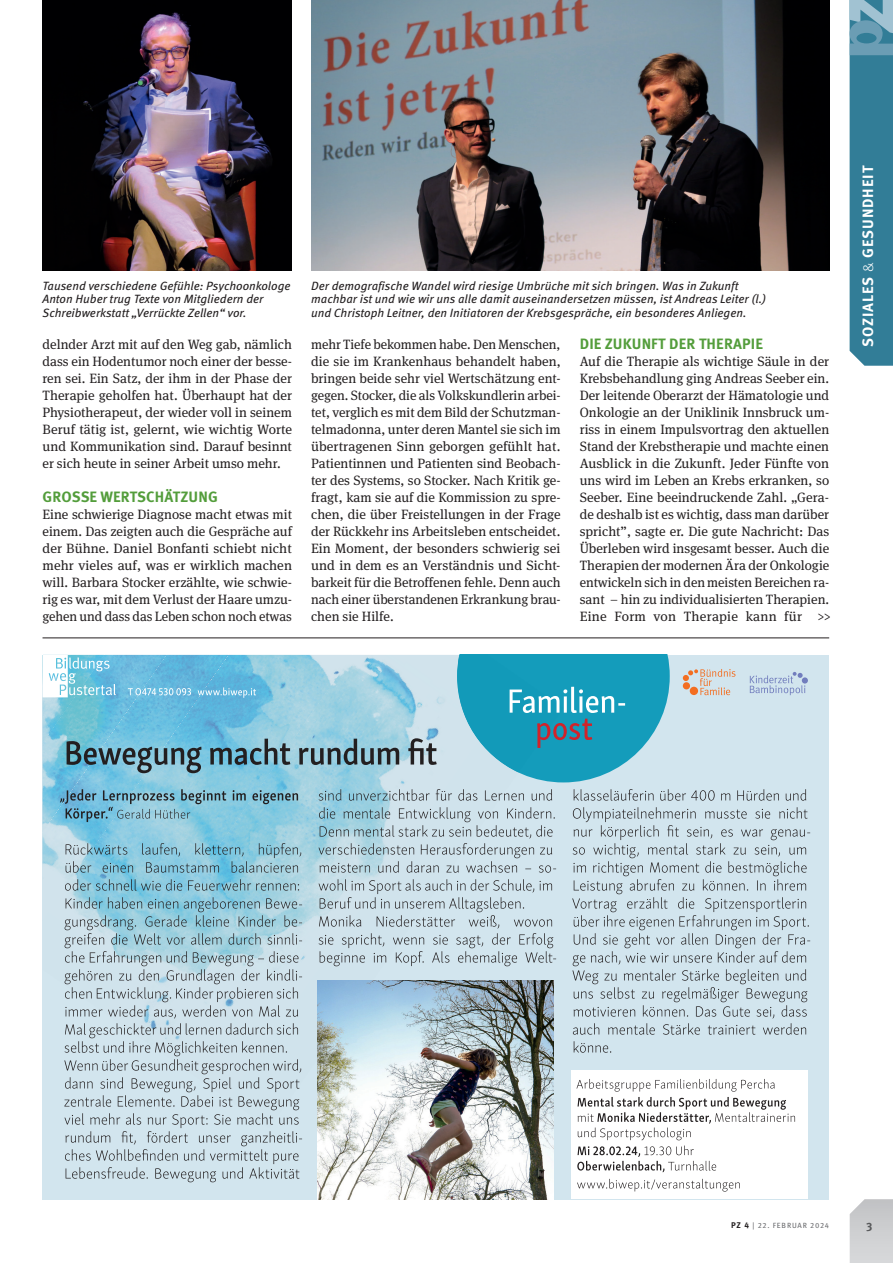
<style>
.page{position:relative;width:893px;height:1263px;background:#fff}
.page>*{position:absolute;margin:0;border:0;box-sizing:border-box;transform-origin:0 0}
.t1{font:700 15px "Meta OT";letter-spacing:.01em;color:#539d3b}
.t2{font:700 15px "Meta OT";letter-spacing:.06em;color:#fff}
.t3{font:13.5px/17px "Meta Serif OT";color:#231f20;text-align:justify}
.t4{font:italic 12px/13.5px "Meta OT";color:#231f20}
.t5{font:700 12px "Meta OT";color:#57585a;scale:.95 1}
.t6{font:7.5px "Meta OT";letter-spacing:.105em;color:#6c6d70}
.s1{font-weight:300}
.s2{font-weight:700;font-size:8.25px;color:#231f20}
</style>
<div class="page">
<svg style="left:850px;top:1199px;width:43px;height:64px;background:#cfd0d2"></svg>
<svg style="left:849px;top:0;width:44px;height:366px;background:#478aa1"></svg>
<div style="left:43px;top:655px;width:786px;height:544px;background:#d2e5ee"></div>
<img style="left:353px;top:657px;width:89px;height:81px">
<img style="left:317px;top:773px;width:192px;height:355px">
<img style="left:229px;top:655px;width:124px;height:153px">
<img style="left:43px;top:655px;width:186px;height:242px">
<img style="left:43px;top:655px;width:124px;height:177px">
<img style="left:43px;top:697px;width:62px;height:47px">
<img style="left:103px;top:808px;width:267px;height:291px">
<svg style="left:128px;top:687px;width:128px;height:11px"></svg>
<svg style="left:750px;top:672px;width:58px;height:23px"></svg>
<svg style="left:683px;top:669px;width:52px;height:26px"></svg>
<svg style="left:43px;top:655px;width:73px;height:42px;background:#9fd6e8"></svg>
<svg style="left:457px;top:655px;width:213px;height:127px"></svg>
<img style="left:318px;top:980px;width:236px;height:219px">
<div style="left:572px;top:1070px;width:236px;height:129px;background:#fff"></div>
<svg style="left:577px;top:1179px;width:163px;height:12px"></svg>
<svg style="left:576px;top:1079px;width:219px;height:93px"></svg>
<svg style="left:574px;top:1041px;width:37px;height:12px"></svg>
<svg style="left:572px;top:807px;width:238px;height:228px"></svg>
<svg style="left:574px;top:789px;width:232px;height:12px"></svg>
<svg style="left:319px;top:879px;width:237px;height:87px"></svg>
<svg style="left:319px;top:807px;width:237px;height:66px"></svg>
<svg style="left:319px;top:789px;width:233px;height:12px"></svg>
<svg style="left:64px;top:897px;width:238px;height:285px"></svg>
<svg style="left:65px;top:879px;width:234px;height:12px;background:#82b4c6"></svg>
<svg style="left:66px;top:843px;width:235px;height:30px;background:#84bacd"></svg>
<svg style="left:60px;top:789px;width:238px;height:33px;background:#77b1c6"></svg>
<svg style="left:67px;top:738px;width:370px;height:35px;background:#74a2b2"></svg>
<hr style="left:43px;top:638px;width:786px;height:1px;background:#231f20">
<img style="left:43px;top:0;width:249px;height:270px">
<img style="left:311px;top:0;width:518px;height:271px">
<p class="t4" style="left:43px;top:279px;width:250px">Tausend verschiedene Gefühle: Psychoonkologe<br>Anton Huber trug Texte von Mitgliedern der<br>Schreibwerkstatt „Verrückte Zellen“ vor.</p>
<p class="t4" style="left:311px;top:279px;width:456px">Der demografische Wandel wird riesige Umbrüche mit sich bringen. Was in Zukunft machbar ist und wie wir uns alle damit auseinandersetzen müssen, ist Andreas Leiter (l.) und Christoph Leitner, den Initiatoren der Krebsgespräche, ein besonderes Anliegen.</p>
<p class="t3" style="left:43px;top:335px;width:251px">delnder Arzt mit auf den Weg gab, nämlich dass ein Hodentumor noch einer der besse&shy;ren sei. Ein Satz, der ihm in der Phase der Therapie geholfen hat. Überhaupt hat der Physiotherapeut, der wieder voll in seinem Beruf tätig ist, gelernt, wie wichtig Worte und Kommunikation sind. Darauf besinnt er sich heute in seiner Arbeit umso mehr.</p>
<p class="t1" style="left:43px;top:487px;width:177px">GROSSE WERTSCHÄTZUNG</p>
<p class="t3" style="left:43px;top:506px;width:251px">Eine schwierige Diagnose macht etwas mit einem. Das zeigten auch die Gespräche auf der Bühne. Daniel Bonfanti schiebt nicht mehr vieles auf, was er wirklich machen will. Barbara Stocker erzählte, wie schwie&shy;rig es war, mit dem Verlust der Haare umzu&shy;gehen und dass das Leben schon noch etwas</p>
<p class="t3" style="left:311px;top:335px;width:251px">mehr Tiefe bekommen habe. Den Menschen, die sie im Krankenhaus behandelt haben, bringen beide sehr viel Wertschätzung ent&shy;gegen. Stocker, die als Volkskundlerin arbei&shy;tet, verglich es mit dem Bild der Schutzman&shy;telmadonna, unter deren Mantel sie sich im übertragenen Sinn geborgen gefühlt hat.<br>Patientinnen und Patienten sind Beobach&shy;ter des Systems, so Stocker. Nach Kritik ge&shy;fragt, kam sie auf die Kommission zu spre&shy;chen, die über Freistellungen in der Frage der Rückkehr ins Arbeitsleben entscheidet.<br>Ein Moment, der besonders schwierig sei und in dem es an Verständnis und Sicht&shy;barkeit für die Betroffenen fehle. Denn auch nach einer überstandenen Erkrankung brau&shy;chen sie Hilfe.</p>
<p class="t1" style="left:580px;top:334px;width:185px">DIE ZUKUNFT DER THERAPIE</p>
<p class="t3" style="left:580px;top:352px;width:251px">Auf die Therapie als wichtige Säule in der Krebsbehandlung ging Andreas Seeber ein.<br>Der leitende Oberarzt der Hämatologie und Onkologie an der Uniklinik Innsbruck um&shy;riss in einem Impulsvortrag den aktuellen Stand der Krebstherapie und machte einen Ausblick in die Zukunft. Jeder Fünfte von uns wird im Leben an Krebs erkranken, so Seeber. Eine beeindruckende Zahl. „Gera&shy;de deshalb ist es wichtig, dass man darüber spricht”, sagte er. Die gute Nachricht: Das Überleben wird insgesamt besser. Auch die Therapien der modernen Ära der Onkologie entwickeln sich in den meisten Bereichen ra&shy;sant – hin zu individualisierten Therapien.<br>Eine Form von Therapie kann für</p>
<p class="t3" style="left:818px;top:608px;width:14px">&gt;&gt;</p>
<p class="t2" style="left:858px;top:347px;width:183px;rotate:-90deg">SOZIALES <span class="s1">&amp;</span> GESUNDHEIT</p>
<p class="t6" style="left:731px;top:1221px;width:100px"><span class="s2">PZ 4</span> | 22. FEBRUAR 2024</p>
<p class="t5" style="left:866px;top:1217px;width:8px">3</p>
</div>
